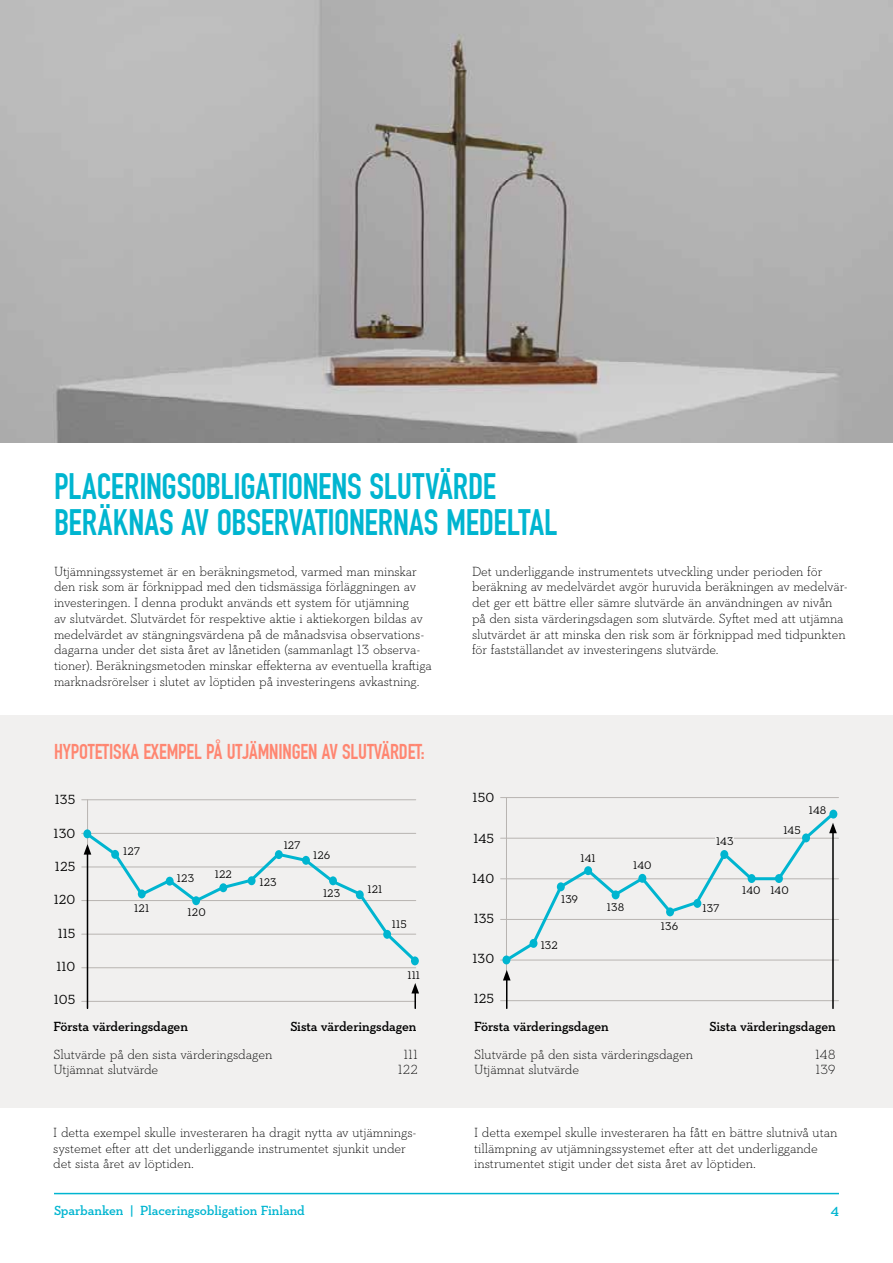
<style>
.page{position:relative;width:893px;height:1263px;background:#fff}
.page>*{position:absolute;margin:0;border:0;box-sizing:border-box;transform-origin:0 0}
.t1{font:700 36px/36px "DIN Condensed";letter-spacing:-.01em;color:#00b5d0}
.t2{font:700 21px "DIN Condensed";letter-spacing:-.005em;color:#ff8671}
.t3{font:300 13.5px/15.8px "Neutraface Slab Text";letter-spacing:-.01em;color:#000}
.t4{font:600 13.5px "Neutraface Slab Text";letter-spacing:-.005em;color:#000}
.t5{font:13.5px "Neutraface Slab Text";letter-spacing:.005em;color:#000}
.t6{font:600 13.5px "Neutraface Slab Text";letter-spacing:-.005em;color:#00b5d0}
.t7{font:11.25px "Neutraface Slab Text";letter-spacing:.01em;color:#000}
</style>
<div class="page">
<div style="left:0;top:715px;width:893px;height:393px;background:#f1f0ef"></div>
<img style="left:0;top:0;width:893px;height:442px">
<hr style="left:87px;top:800px;width:1px;height:201px;background:#b8b4b1">
<hr style="left:82px;top:833px;width:334px;height:1px;background:#b8b4b1">
<hr style="left:82px;top:967px;width:334px;height:1px;background:#b8b4b1">
<hr style="left:82px;top:867px;width:334px;height:1px;background:#b8b4b1">
<hr style="left:82px;top:1001px;width:334px;height:1px;background:#b8b4b1">
<hr style="left:82px;top:900px;width:334px;height:1px;background:#b8b4b1">
<hr style="left:82px;top:934px;width:334px;height:1px;background:#b8b4b1">
<hr style="left:82px;top:799px;width:334px;height:1px;background:#b8b4b1">
<svg style="left:83px;top:830px;width:336px;height:135px"></svg>
<div style="left:329px;top:876px;width:8px;height:9px;background:#00b5d0;border-radius:50%"></div>
<div style="left:275px;top:850px;width:8px;height:9px;background:#00b5d0;border-radius:50%"></div>
<div style="left:248px;top:876px;width:8px;height:9px;background:#00b5d0;border-radius:50%"></div>
<div style="left:219px;top:883px;width:8px;height:9px;background:#00b5d0;border-radius:50%"></div>
<div style="left:192px;top:896px;width:8px;height:9px;background:#00b5d0;border-radius:50%"></div>
<div style="left:166px;top:877px;width:8px;height:9px;background:#00b5d0;border-radius:50%"></div>
<div style="left:138px;top:889px;width:8px;height:9px;background:#00b5d0;border-radius:50%"></div>
<div style="left:83px;top:829px;width:8px;height:9px;background:#00b5d0;border-radius:50%"></div>
<div style="left:111px;top:850px;width:8px;height:9px;background:#00b5d0;border-radius:50%"></div>
<div style="left:302px;top:856px;width:8px;height:9px;background:#00b5d0;border-radius:50%"></div>
<div style="left:356px;top:890px;width:8px;height:9px;background:#00b5d0;border-radius:50%"></div>
<div style="left:383px;top:930px;width:8px;height:9px;background:#00b5d0;border-radius:50%"></div>
<div style="left:411px;top:956px;width:8px;height:9px;background:#00b5d0;border-radius:50%"></div>
<hr style="left:87px;top:852px;width:1px;height:156px;background:#000">
<svg style="left:84px;top:844px;width:7px;height:11px"></svg>
<svg style="left:411px;top:983px;width:8px;height:25px"></svg>
<hr style="left:506px;top:797px;width:1px;height:203px;background:#b8b4b1">
<hr style="left:501px;top:960px;width:337px;height:1px;background:#b8b4b1">
<hr style="left:501px;top:838px;width:337px;height:1px;background:#b8b4b1">
<hr style="left:501px;top:1000px;width:337px;height:1px;background:#b8b4b1">
<hr style="left:501px;top:878px;width:337px;height:1px;background:#b8b4b1">
<hr style="left:501px;top:919px;width:337px;height:1px;background:#b8b4b1">
<hr style="left:501px;top:797px;width:337px;height:1px;background:#b8b4b1">
<svg style="left:502px;top:809px;width:335px;height:155px"></svg>
<div style="left:748px;top:874px;width:8px;height:9px;background:#00b5d0;border-radius:50%"></div>
<div style="left:693px;top:899px;width:8px;height:9px;background:#00b5d0;border-radius:50%"></div>
<div style="left:666px;top:907px;width:8px;height:9px;background:#00b5d0;border-radius:50%"></div>
<div style="left:638px;top:874px;width:8px;height:9px;background:#00b5d0;border-radius:50%"></div>
<div style="left:612px;top:890px;width:8px;height:9px;background:#00b5d0;border-radius:50%"></div>
<div style="left:584px;top:866px;width:8px;height:9px;background:#00b5d0;border-radius:50%"></div>
<div style="left:557px;top:882px;width:8px;height:9px;background:#00b5d0;border-radius:50%"></div>
<div style="left:502px;top:955px;width:8px;height:9px;background:#00b5d0;border-radius:50%"></div>
<div style="left:529px;top:939px;width:8px;height:9px;background:#00b5d0;border-radius:50%"></div>
<div style="left:720px;top:850px;width:8px;height:9px;background:#00b5d0;border-radius:50%"></div>
<div style="left:775px;top:874px;width:8px;height:9px;background:#00b5d0;border-radius:50%"></div>
<div style="left:802px;top:833px;width:8px;height:9px;background:#00b5d0;border-radius:50%"></div>
<div style="left:829px;top:810px;width:8px;height:8px;background:#00b5d0;border-radius:50%"></div>
<hr style="left:506px;top:978px;width:1px;height:30px;background:#000">
<svg style="left:503px;top:970px;width:8px;height:10px"></svg>
<hr style="left:832px;top:831px;width:2px;height:177px;background:#000">
<svg style="left:829px;top:823px;width:8px;height:10px"></svg>
<div style="left:808px;top:805px;width:19px;height:12px;background:#f1f0ef"></div>
<hr style="left:54px;top:1193px;width:785px;height:1px;background:#00b5d0">
<h1 class="t1" style="left:54px;top:468px;width:505px">PLACERINGSOBLIGATIONENS SLUTVÄRDE<br>BERÄKNAS AV OBSERVATIONERNAS MEDELTAL</h1>
<p class="t3" style="left:54px;top:563px;width:379px">Utjämningssystemet är en beräkningsmetod, varmed man minskar den risk som är förknippad med den tidsmässiga förläggningen av investeringen. I denna produkt används ett system för utjämning<br>av slutvärdet. Slutvärdet för respektive aktie i aktiekorgen bildas av medelvärdet av stängningsvärdena på de månadsvisa observations&shy;dagarna under det sista året av lånetiden (sammanlagt 13 observa&shy;tioner). Beräkningsmetoden minskar effekterna av eventuella kraftiga marknadsrörelser i slutet av löptiden på investeringens avkastning.</p>
<p class="t3" style="left:472px;top:563px;width:377px">Det underliggande instrumentets utveckling under perioden för beräkning av medelvärdet avgör huruvida beräkningen av medelvär&shy;det ger ett bättre eller sämre slutvärde än användningen av nivån på den sista värderingsdagen som slutvärde. Syftet med att utjämna slutvärdet är att minska den risk som är förknippad med tidpunkten för fastställandet av investeringens slutvärde.</p>
<h2 class="t2" style="left:54px;top:740px;width:372px">HYPOTETISKA EXEMPEL PÅ UTJÄMNINGEN AV SLUTVÄRDET:</h2>
<p class="t5" style="left:55px;top:791px;width:22px">135</p>
<p class="t5" style="left:54px;top:825px;width:23px">130</p>
<p class="t5" style="left:55px;top:858px;width:22px">125</p>
<p class="t5" style="left:54px;top:891px;width:23px">120</p>
<p class="t5" style="left:58px;top:925px;width:19px">115</p>
<p class="t5" style="left:57px;top:958px;width:20px">110</p>
<p class="t5" style="left:54px;top:991px;width:23px">105</p>
<p class="t7" style="left:284px;top:838px;width:18px">127</p>
<p class="t7" style="left:123px;top:844px;width:18px">127</p>
<p class="t7" style="left:313px;top:848px;width:19px">126</p>
<p class="t7" style="left:215px;top:867px;width:19px">122</p>
<p class="t7" style="left:177px;top:871px;width:19px">123</p>
<p class="t7" style="left:259px;top:875px;width:19px">123</p>
<p class="t7" style="left:367px;top:882px;width:16px">121</p>
<p class="t7" style="left:323px;top:886px;width:19px">123</p>
<p class="t7" style="left:134px;top:901px;width:16px">121</p>
<p class="t7" style="left:188px;top:905px;width:20px">120</p>
<p class="t7" style="left:392px;top:917px;width:16px">115</p>
<p class="t7" style="left:407px;top:968px;width:14px">111</p>
<p class="t4" style="left:53px;top:1018px;width:136px">Första värderingsdagen</p>
<p class="t4" style="left:290px;top:1018px;width:128px">Sista värderingsdagen</p>
<p class="t3" style="left:53px;top:1046px;width:220px">Slutvärde på den sista värderingsdagen</p>
<p class="t3" style="left:403px;top:1046px;width:16px">111</p>
<p class="t3" style="left:53px;top:1061px;width:106px">Utjämnat slutvärde</p>
<p class="t3" style="left:398px;top:1061px;width:21px">122</p>
<p class="t5" style="left:473px;top:789px;width:23px">150</p>
<p class="t5" style="left:473px;top:829px;width:22px">145</p>
<p class="t5" style="left:472px;top:870px;width:24px">140</p>
<p class="t5" style="left:474px;top:910px;width:22px">135</p>
<p class="t5" style="left:472px;top:950px;width:23px">130</p>
<p class="t5" style="left:474px;top:990px;width:22px">125</p>
<p class="t7" style="left:581px;top:851px;width:17px">141</p>
<p class="t7" style="left:561px;top:892px;width:19px">139</p>
<p class="t7" style="left:541px;top:938px;width:19px">132</p>
<p class="t7" style="left:633px;top:858px;width:20px">140</p>
<p class="t7" style="left:607px;top:900px;width:19px">138</p>
<p class="t7" style="left:661px;top:919px;width:19px">136</p>
<p class="t7" style="left:716px;top:835px;width:19px">143</p>
<p class="t7" style="left:783px;top:823px;width:19px">145</p>
<p class="t7" style="left:809px;top:803px;width:19px">148</p>
<p class="t7" style="left:703px;top:901px;width:18px">137</p>
<p class="t7" style="left:742px;top:883px;width:20px">140</p>
<p class="t7" style="left:770px;top:883px;width:20px">140</p>
<p class="t4" style="left:474px;top:1018px;width:136px">Första värderingsdagen</p>
<p class="t4" style="left:710px;top:1018px;width:128px">Sista värderingsdagen</p>
<p class="t3" style="left:474px;top:1046px;width:220px">Slutvärde på den sista värderingsdagen</p>
<p class="t3" style="left:815px;top:1046px;width:22px">148</p>
<p class="t3" style="left:474px;top:1061px;width:106px">Utjämnat slutvärde</p>
<p class="t3" style="left:815px;top:1061px;width:22px">139</p>
<p class="t3" style="left:53px;top:1124px;width:365px">I detta exempel skulle investeraren ha dragit nytta av utjämnings&shy;systemet efter att det underliggande instrumentet sjunkit under det sista året av löptiden.</p>
<p class="t3" style="left:474px;top:1124px;width:365px">I detta exempel skulle investeraren ha fått en bättre slutnivå utan tillämpning av utjämningssystemet efter att det underliggande instrumentet stigit under det sista året av löptiden.</p>
<p class="t6" style="left:54px;top:1202px;width:252px">Sparbanken | Placeringsobligation Finland</p>
<p class="t6" style="left:831px;top:1203px;width:10px">4</p>
</div>
